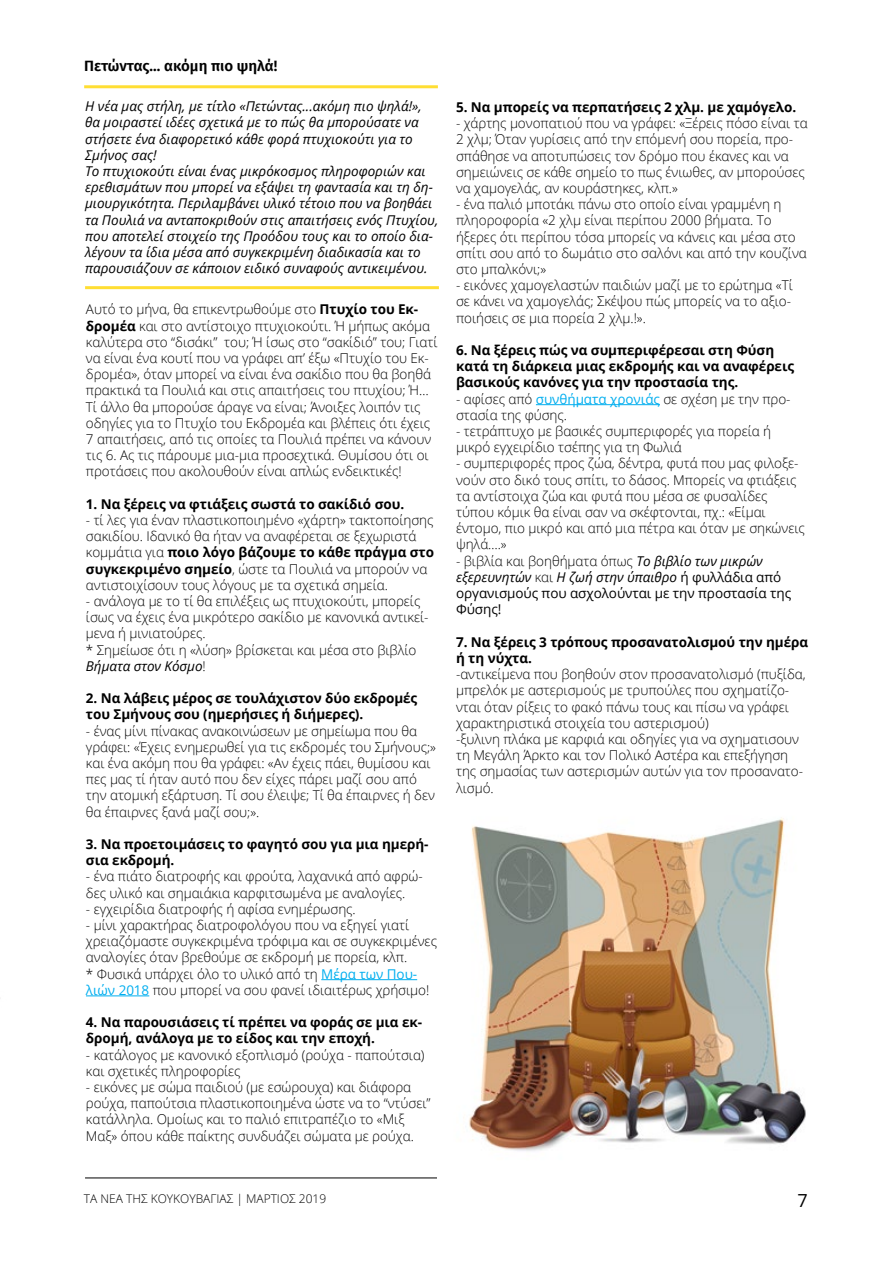
<style>
.page{position:relative;width:893px;height:1263px;background:#fff}
.page>*{position:absolute;margin:0;border:0;box-sizing:border-box;transform-origin:0 0}
.t1{font:18px "Open Sans";color:#000}
.t2{font:600 15px "Fira Sans";color:#000}
.t3{font:300 13.5px/16.2px "Open Sans";letter-spacing:-.005em;color:#000}
.t4{font:italic 13.5px/16.2px "Open Sans";color:#000}
.t5{font:700 13.5px/16.2px "Open Sans";letter-spacing:-.005em;color:#000}
.t6{font:13.5px/16.2px "Open Sans";letter-spacing:-.005em;color:#000}
.t7{font:300 12px "Open Sans";color:#000}
.s1{font-weight:700}
.s2{font-weight:400;font-style:italic}
.s3{font-weight:400;color:#00aeef}
.s4{font-weight:300}
.s5{font-style:italic}
</style>
<div class="page">
<hr style="left:85px;top:1178px;width:723px;height:1px;background:#000">
<hr style="left:84px;top:85px;width:354px;height:3px;background:#ffd600">
<hr style="left:85px;top:286px;width:354px;height:3px;background:#ffd600">
<hr style="left:321px;top:979px;width:96px;height:1px;background:#00aeef">
<hr style="left:86px;top:995px;width:63px;height:1px;background:#00aeef">
<hr style="left:536px;top:404px;width:124px;height:1px;background:#00aeef">
<img style="left:438px;top:817px;width:370px;height:362px">
<p class="t2" style="left:84px;top:53px;width:195px">Πετώντας... ακόμη πιο ψηλά!</p>
<p class="t4" style="left:85px;top:98px;width:355px">Η νέα μας στήλη, με τίτλο «Πετώντας...ακόμη πιο ψηλά!», θα μοιραστεί ιδέες σχετικά με το πώς θα μπορούσατε να στήσετε ένα διαφορετικό κάθε φορά πτυχιοκούτι για το Σμήνος σας!<br>Το πτυχιοκούτι είναι ένας μικρόκοσμος πληροφοριών και ερεθισμάτων που μπορεί να εξάψει τη φαντασία και τη δη&shy;μιουργικότητα. Περιλαμβάνει υλικό τέτοιο που να βοηθάει τα Πουλιά να ανταποκριθούν στις απαιτήσεις ενός Πτυχίου, που αποτελεί στοιχείο της Προόδου τους και το οποίο δια&shy;λέγουν τα ίδια μέσα από συγκεκριμένη διαδικασία και το παρουσιάζουν σε κάποιον ειδικό συναφούς αντικειμένου.</p>
<p class="t3" style="left:86px;top:301px;width:353px">Αυτό το μήνα, θα επικεντρωθούμε στο <span class="s1">Πτυχίο του Εκ&shy;δρομέα</span> και στο αντίστοιχο πτυχιοκούτι. Ή μήπως ακόμα καλύτερα στο “δισάκι” του; Ή ίσως στο “σακίδιό” του; Γιατί να είναι ένα κουτί που να γράφει απ’ έξω «Πτυχίο του Εκ&shy;δρομέα», όταν μπορεί να είναι ένα σακίδιο που θα βοηθά πρακτικά τα Πουλιά και στις απαιτήσεις του πτυχίου; Ή… Τί άλλο θα μπορούσε άραγε να είναι; Άνοιξες λοιπόν τις οδηγίες για το Πτυχίο του Εκδρομέα και βλέπεις ότι έχεις 7 απαιτήσεις, από τις οποίες τα Πουλιά πρέπει να κάνουν τις 6. Ας τις πάρουμε μια-μια προσεχτικά. Θυμίσου ότι οι προτάσεις που ακολουθούν είναι απλώς ενδεικτικές!</p>
<p class="t5" style="left:86px;top:495px;width:320px">1. Να ξέρεις να φτιάξεις σωστά το σακίδιό σου.</p>
<p class="t3" style="left:86px;top:512px;width:350px">- τί λες για έναν πλαστικοποιημένο «χάρτη» τακτοποίησης σακιδίου. Ιδανικό θα ήταν να αναφέρεται σε ξεχωριστά κομμάτια για <span class="s1">ποιο λόγο βάζουμε το κάθε πράγμα στο συγκεκριμένο σημείο</span>, ώστε τα Πουλιά να μπορούν να αντιστοιχίσουν τους λόγους με τα σχετικά σημεία.</p>
<p class="t3" style="left:86px;top:593px;width:344px">- ανάλογα με το τί θα επιλέξεις ως πτυχιοκούτι, μπορείς ίσως να έχεις ένα μικρότερο σακίδιο με κανονικά αντικεί&shy;μενα ή μινιατούρες.<br>* Σημείωσε ότι η «λύση» βρίσκεται και μέσα στο βιβλίο <span class="s2">Βήματα στον Κόσμο</span>!</p>
<p class="t5" style="left:86px;top:690px;width:333px">2. Να λάβεις μέρος σε τουλάχιστον δύο εκδρομές του Σμήνους σου (ημερήσιες ή διήμερες).</p>
<p class="t3" style="left:86px;top:722px;width:351px">- ένας μίνι πίνακας ανακοινώσεων με σημείωμα που θα γράφει: «Έχεις ενημερωθεί για τις εκδρομές του Σμήνους;» και ένα ακόμη που θα γράφει: «Αν έχεις πάει, θυμίσου και πες μας τί ήταν αυτό που δεν είχες πάρει μαζί σου από την ατομική εξάρτυση. Τί σου έλειψε; Τί θα έπαιρνες ή δεν θα έπαιρνες ξανά μαζί σου;».</p>
<p class="t5" style="left:86px;top:836px;width:344px">3. Να προετοιμάσεις το φαγητό σου για μια ημερή&shy;σια εκδρομή.</p>
<p class="t3" style="left:86px;top:868px;width:338px">- ένα πιάτο διατροφής και φρούτα, λαχανικά από αφρώ&shy;δες υλικό και σημαιάκια καρφιτσωμένα με αναλογίες.</p>
<p class="t3" style="left:86px;top:900px;width:271px">- εγχειρίδια διατροφής ή αφίσα ενημέρωσης.</p>
<p class="t3" style="left:86px;top:917px;width:353px">- μίνι χαρακτήρας διατροφολόγου που να εξηγεί γιατί χρειαζόμαστε συγκεκριμένα τρόφιμα και σε συγκεκριμένες αναλογίες όταν βρεθούμε σε εκδρομή με πορεία, κλπ.<br>* Φυσικά υπάρχει όλο το υλικό από τη <span class="s3">Μέρα των Που&shy;λιών 2018</span> που μπορεί να σου φανεί ιδιαιτέρως χρήσιμο!</p>
<p class="t5" style="left:86px;top:1014px;width:338px">4. Να παρουσιάσεις τί πρέπει να φοράς σε μια εκ&shy;δρομή, ανάλογα με το είδος και την εποχή.</p>
<p class="t3" style="left:86px;top:1046px;width:340px">- κατάλογος με κανονικό εξοπλισμό (ρούχα - παπούτσια) και σχετικές πληροφορίες</p>
<p class="t3" style="left:86px;top:1079px;width:346px">- εικόνες με σώμα παιδιού (με εσώρουχα) και διάφορα ρούχα, παπούτσια πλαστικοποιημένα ώστε να το “ντύσει” κατάλληλα. Ομοίως και το παλιό επιτραπέζιο το «Μιξ Μαξ» όπου κάθε παίκτης συνδυάζει σώματα με ρούχα.</p>
<p class="t5" style="left:456px;top:99px;width:342px">5. Να μπορείς να περπατήσεις 2 χλμ. με χαμόγελο.</p>
<p class="t3" style="left:456px;top:115px;width:353px">- χάρτης μονοπατιού που να γράφει: «Ξέρεις πόσο είναι τα 2 χλμ; Όταν γυρίσεις από την επόμενή σου πορεία, προ&shy;σπάθησε να αποτυπώσεις τον δρόμο που έκανες και να σημειώνεις σε κάθε σημείο το πως ένιωθες, αν μπορούσες να χαμογελάς, αν κουράστηκες, κλπ.»</p>
<p class="t3" style="left:456px;top:196px;width:352px">- ένα παλιό μποτάκι πάνω στο οποίο είναι γραμμένη η πληοροφορία «2 χλμ είναι περίπου 2000 βήματα. Το ήξερες ότι περίπου τόσα μπορείς να κάνεις και μέσα στο σπίτι σου από το δωμάτιο στο σαλόνι και από την κουζίνα στο μπαλκόνι;»</p>
<p class="t3" style="left:456px;top:277px;width:338px">- εικόνες χαμογελαστών παιδιών μαζί με το ερώτημα «Τί σε κάνει να χαμογελάς; Σκέψου πώς μπορείς να το αξιο&shy;ποιήσεις σε μια πορεία 2 χλμ.!».</p>
<p class="t5" style="left:456px;top:342px;width:340px">6. Να ξέρεις πώς να συμπεριφέρεσαι στη Φύση κατά τη διάρκεια μιας εκδρομής και να αναφέρεις βασικούς κανόνες για την προστασία της.</p>
<p class="t3" style="left:456px;top:390px;width:336px">- αφίσες από <span class="s3">συνθήματα χρονιάς</span> σε σχέση με την προ&shy;στασία της φύσης.</p>
<p class="t3" style="left:456px;top:423px;width:317px">- τετράπτυχο με βασικές συμπεριφορές για πορεία ή μικρό εγχειρίδιο τσέπης για τη Φωλιά</p>
<p class="t3" style="left:456px;top:455px;width:350px">- συμπεριφορές προς ζώα, δέντρα, φυτά που μας φιλοξε&shy;νούν στο δικό τους σπίτι, το δάσος. Μπορείς να φτιάξεις τα αντίστοιχα ζώα και φυτά που μέσα σε φυσαλίδες τύπου κόμικ θα είναι σαν να σκέφτονται, πχ.: «Είμαι έντομο, πιο μικρό και από μια πέτρα και όταν με σηκώνεις ψηλά….»</p>
<p class="t6" style="left:456px;top:552px;width:337px"><span class="s4">- βιβλία και βοηθήματα όπως</span> <span class="s5">Το βιβλίο των μικρών εξερευνητών</span> <span class="s4">και</span> <span class="s5">Η ζωή στην ύπαιθρο</span> ή φυλλάδια από οργανισμούς που ασχολούνται με την προστασία της Φύσης!</p>
<p class="t5" style="left:456px;top:633px;width:354px">7. Να ξέρεις 3 τρόπους προσανατολισμού την ημέρα ή τη νύχτα.</p>
<p class="t3" style="left:456px;top:666px;width:351px">-αντικείμενα που βοηθούν στον προσανατολισμό (πυξίδα, μπρελόκ με αστερισμούς με τρυπούλες που σχηματίζο&shy;νται όταν ρίξεις το φακό πάνω τους και πίσω να γράφει χαρακτηριστικά στοιχεία του αστερισμού)<br>-ξυλινη πλάκα με καρφιά και οδηγίες για να σχηματισουν τη Μεγάλη Άρκτο και τον Πολικό Αστέρα και επεξήγηση της σημασίας των αστερισμών αυτών για τον προσανατο&shy;λισμό.</p>
<p class="t7" style="left:84px;top:1191px;width:244px">ΤΑ ΝΕΑ ΤΗΣ ΚΟΥΚΟΥΒΑΓΙΑΣ | ΜΑΡΤΙΟΣ 2019</p>
<h1 class="t1" style="left:798px;top:1188px;width:12px">7</h1>
</div>
